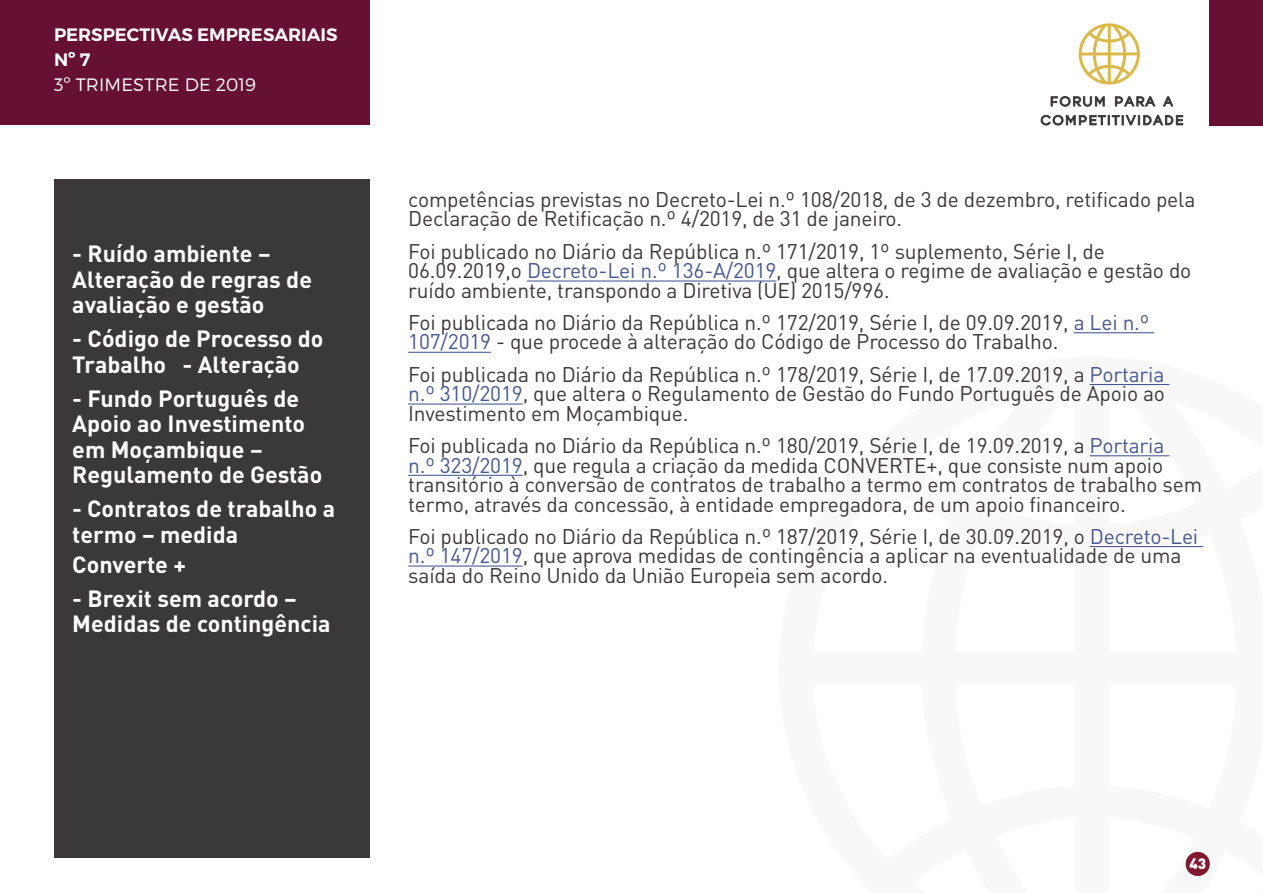
<style>
.page{position:relative;width:1263px;height:893px;background:#fff}
.page>*{position:absolute;margin:0;border:0;box-sizing:border-box;transform-origin:0 0}
.t1{font:700 23.25px/25.5px "DIN Pro";color:#fff}
.t2{font:21px/19.5px "DIN Pro";letter-spacing:-.01em;color:#3b383a}
.t3{font:600 18px/25.2px "Montserrat";color:#fff}
.t4{font:300 18px "Montserrat";letter-spacing:.01em;color:#fff}
.t5{font:900 15px "DIN Pro";color:#fff}
.s1{color:#465792}
</style>
<div class="page">
<div style="left:54px;top:179px;width:316px;height:678px;background:#3b383a"></div>
<div style="left:0;top:0;width:370px;height:125px;background:#661034"></div>
<div style="left:1210px;top:0;width:53px;height:125px;background:#661034"></div>
<svg style="left:1079px;top:23px;width:61px;height:62px"></svg>
<svg style="left:1050px;top:96px;width:55px;height:11px"></svg>
<svg style="left:1115px;top:96px;width:41px;height:11px"></svg>
<svg style="left:1162px;top:96px;width:12px;height:11px"></svg>
<svg style="left:1040px;top:114px;width:143px;height:12px"></svg>
<div style="left:1185px;top:852px;width:25px;height:24px;background:#831832;border-radius:50%"></div>
<hr style="left:527px;top:280px;width:249px;height:2px;background:#465792">
<hr style="left:1074px;top:332px;width:80px;height:1px;background:#465792">
<hr style="left:408px;top:352px;width:83px;height:1px;background:#465792">
<hr style="left:1089px;top:384px;width:80px;height:1px;background:#465792">
<hr style="left:408px;top:403px;width:115px;height:2px;background:#465792">
<hr style="left:1089px;top:455px;width:80px;height:1px;background:#465792">
<hr style="left:408px;top:475px;width:115px;height:1px;background:#465792">
<hr style="left:1090px;top:546px;width:113px;height:1px;background:#465792">
<hr style="left:408px;top:565px;width:115px;height:2px;background:#465792">
<p class="t3" style="left:54px;top:22px;width:285px">PERSPECTIVAS EMPRESARIAIS<br>Nº 7</p>
<p class="t4" style="left:54px;top:74px;width:204px">3º TRIMESTRE DE 2019</p>
<p class="t1" style="left:72px;top:240px;width:241px">- Ruído ambiente –<br>Alteração de regras de avaliação e gestão</p>
<p class="t1" style="left:72px;top:325px;width:253px">- Código de Processo do<br>Trabalho - Alteração</p>
<p class="t1" style="left:72px;top:385px;width:252px">- Fundo Português de<br>Apoio ao Investimento em Moçambique –<br>Regulamento de Gestão</p>
<p class="t1" style="left:72px;top:495px;width:264px">- Contratos de trabalho a termo – medida</p>
<p class="t1" style="left:72px;top:550px;width:115px">Converte +</p>
<p class="t1" style="left:72px;top:584px;width:260px">- Brexit sem acordo –<br>Medidas de contingência</p>
<p class="t2" style="left:408px;top:189px;width:789px">competências previstas no Decreto-Lei n.º 108/2018, de 3 de dezembro, retificado pela<br>Declaração de Retificação n.º 4/2019, de 31 de janeiro.</p>
<p class="t2" style="left:408px;top:240px;width:785px">Foi publicado no Diário da República n.º 171/2019, 1º suplemento, Série I, de<br>06.09.2019,o <span class="s1">Decreto-Lei n.º 136-A/2019</span>, que altera o regime de avaliação e gestão do ruído ambiente, transpondo a Diretiva (UE) 2015/996.</p>
<p class="t2" style="left:408px;top:312px;width:743px">Foi publicada no Diário da República n.º 172/2019, Série I, de 09.09.2019, <span class="s1">a Lei n.º<br>107/2019</span> - que procede à alteração do Código de Processo do Trabalho.</p>
<p class="t2" style="left:408px;top:364px;width:758px;text-align:justify">Foi publicada no Diário da República n.º 178/2019, Série I, de 17.09.2019, a <span class="s1">Portaria n.º 310/2019</span>, que altera o Regulamento de Gestão do Fundo Português de Apoio ao Investimento em Moçambique.</p>
<p class="t2" style="left:408px;top:435px;width:795px">Foi publicada no Diário da República n.º 180/2019, Série I, de 19.09.2019, a <span class="s1">Portaria<br>n.º 323/2019</span>, que regula a criação da medida CONVERTE+, que consiste num apoio transitório à conversão de contratos de trabalho a termo em contratos de trabalho sem termo, através da concessão, à entidade empregadora, de um apoio financeiro.</p>
<p class="t2" style="left:408px;top:526px;width:791px">Foi publicado no Diário da República n.º 187/2019, Série I, de 30.09.2019, o <span class="s1">Decreto-Lei n.º 147/2019</span>, que aprova medidas de contingência a aplicar na eventualidade de uma saída do Reino Unido da União Europeia sem acordo.</p>
<p class="t5" style="left:1189px;top:853px;width:18px">43</p>
</div>
